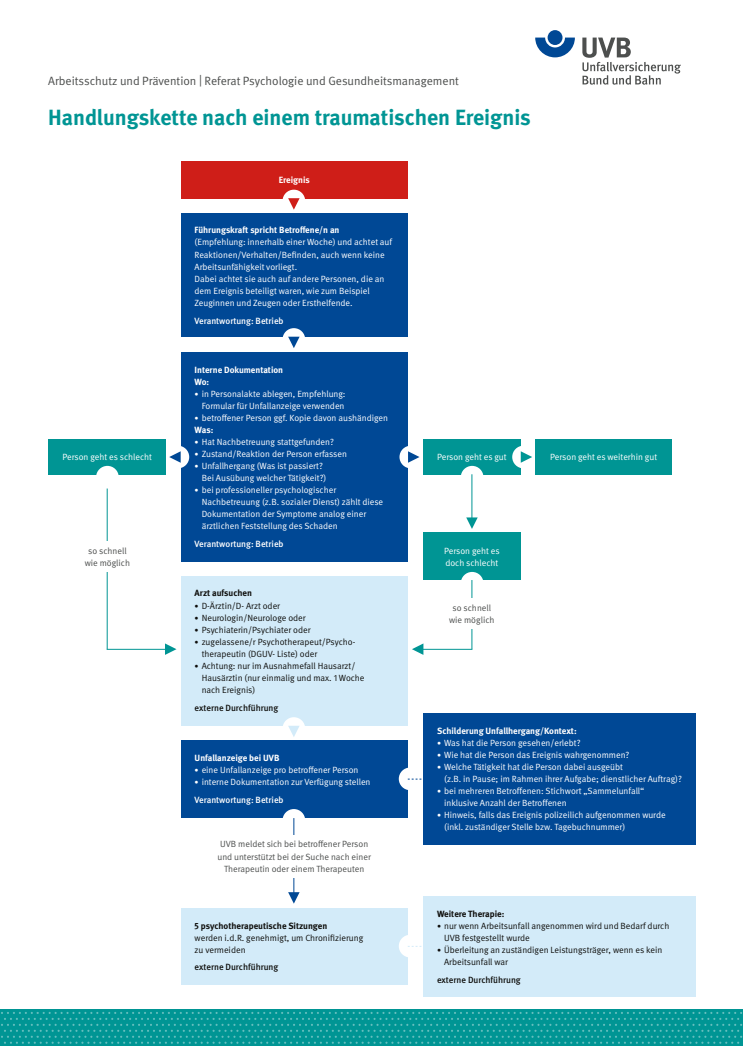
<style>
.page{position:relative;width:743px;height:1046px;background:#fff}
.page>*{position:absolute;margin:0;border:0;box-sizing:border-box;transform-origin:0 0}
._24pt_Überschrift{font:700 22px "DGUV Meta";color:#009594}
._12_pt_Überschrift{font:12px "DGUV Meta";color:#4d4f4e}
.Fließtext{font:9px/12.1px "DGUV Meta";color:#fff}
.Fließtext-2{font:9px/12.1px "DGUV Meta";color:#0f0f0d}
.Fließtext-3{font:9px/12.1px "DGUV Meta";color:#4d4f4e;text-align:center}
.Überschrift_linksbün{font:700 9px "DGUV Meta";color:#fff}
.Verantwortung_weiss{font:500 9px "DGUV Meta";color:#fff}
.Überschrift_linksbün-2{font:700 9px "DGUV Meta";color:#0f0f0d}
.Verantwortung_schwar{font:500 9px "DGUV Meta";color:#0f0f0d}
.Überschrift_zentrier{font:700 9px "DGUV Meta";color:#fff}
.s1{font-size:8px}
</style>
<div class="page">
<svg style="left:535px;top:38px;width:40px;height:19px"></svg>
<div style="left:547px;top:30px;width:15px;height:15px;background:#004895;border-radius:50%"></div>
<svg style="left:582px;top:38px;width:99px;height:47px"></svg>
<hr style="left:107px;top:474px;width:1px;height:175px;background:#009594">
<svg style="left:165px;top:643px;width:11px;height:12px"></svg>
<hr style="left:107px;top:649px;width:65px;height:1px;background:#009594">
<div style="left:535px;top:439px;width:136px;height:35px;background:#009594"></div>
<div style="left:423px;top:439px;width:98px;height:35px;background:#009594"></div>
<div style="left:461px;top:466px;width:22px;height:23px;background:#fff;border-radius:50%"></div>
<div style="left:48px;top:439px;width:118px;height:35px;background:#009594"></div>
<div style="left:181px;top:908px;width:227px;height:76px;background:#d3ebf9"></div>
<div style="left:181px;top:741px;width:227px;height:77px;background:#004895"></div>
<div style="left:282px;top:809px;width:23px;height:23px;background:#fff;border-radius:50%"></div>
<div style="left:181px;top:576px;width:227px;height:149px;background:#d3ebf9"></div>
<div style="left:181px;top:213px;width:227px;height:124px;background:#004895"></div>
<div style="left:181px;top:161px;width:227px;height:37px;background:#cf1e18"></div>
<div style="left:282px;top:190px;width:23px;height:22px;background:#fff;border-radius:50%"></div>
<svg style="left:288px;top:198px;width:11px;height:12px"></svg>
<div style="left:181px;top:352px;width:227px;height:209px;background:#004895"></div>
<div style="left:282px;top:328px;width:23px;height:23px;background:#fff;border-radius:50%"></div>
<svg style="left:288px;top:337px;width:11px;height:11px"></svg>
<div style="left:282px;top:717px;width:23px;height:23px;background:#fff;border-radius:50%"></div>
<svg style="left:288px;top:726px;width:11px;height:11px"></svg>
<div style="left:166px;top:446px;width:23px;height:22px;background:#fff;border-radius:50%"></div>
<svg style="left:169px;top:451px;width:12px;height:12px"></svg>
<div style="left:96px;top:466px;width:23px;height:23px;background:#fff;border-radius:50%"></div>
<div style="left:79px;top:541px;width:57px;height:30px;background:#fff"></div>
<svg style="left:288px;top:892px;width:11px;height:12px"></svg>
<hr style="left:293px;top:818px;width:1px;height:81px;background:#004895">
<div style="left:181px;top:835px;width:227px;height:42px;background:#fff"></div>
<div style="left:399px;top:446px;width:23px;height:22px;background:#fff;border-radius:50%"></div>
<svg style="left:408px;top:451px;width:11px;height:12px"></svg>
<div style="left:512px;top:446px;width:23px;height:22px;background:#fff;border-radius:50%"></div>
<svg style="left:521px;top:451px;width:11px;height:12px"></svg>
<div style="left:423px;top:533px;width:98px;height:47px;background:#009594"></div>
<svg style="left:466px;top:517px;width:12px;height:12px"></svg>
<hr style="left:471px;top:474px;width:1px;height:50px;background:#009594">
<div style="left:461px;top:572px;width:22px;height:23px;background:#fff;border-radius:50%"></div>
<svg style="left:412px;top:643px;width:11px;height:12px"></svg>
<hr style="left:416px;top:649px;width:56px;height:1px;background:#009594">
<hr style="left:471px;top:580px;width:1px;height:69px;background:#009594">
<div style="left:423px;top:713px;width:272px;height:132px;background:#004895"></div>
<div style="left:443px;top:598px;width:57px;height:30px;background:#fff"></div>
<div style="left:399px;top:768px;width:22px;height:22px;background:#fff;border-radius:50%"></div>
<div style="left:423px;top:896px;width:272px;height:101px;background:#d3ebf9"></div>
<div style="left:399px;top:935px;width:22px;height:22px;background:#fff;border-radius:50%"></div>
<div style="left:0;top:1009px;width:743px;height:37px;background:#009594"></div>
<svg style="left:1px;top:1012px;width:741px;height:32px"></svg>
<p class="_12_pt_Überschrift" style="left:48px;top:74px;width:412px">Arbeitsschutz und Prävention | Referat Psychologie und Gesundheitsmanagement</p>
<p class="_24pt_Überschrift" style="left:48px;top:104px;width:484px">Handlungskette nach einem traumatischen Ereignis</p>
<p class="Überschrift_zentrier" style="left:279px;top:175px;width:32px">Ereignis</p>
<h2 class="Überschrift_linksbün" style="left:195px;top:225px;width:146px">Führungskraft spricht Betroffene/n an</h2>
<p class="Fließtext" style="left:195px;top:236px;width:199px">(Empfehlung: innerhalb einer Woche) und achtet auf<br>Reaktionen/Verhalten/Befinden, auch wenn keine<br>Arbeitsunfähigkeit vorliegt.</p>
<p class="Fließtext" style="left:195px;top:273px;width:191px">Dabei achtet sie auch auf andere Personen, die an dem Ereignis beteiligt waren, wie zum Beispiel<br>Zeuginnen und Zeugen oder Ersthelfende.</p>
<p class="Verantwortung_weiss" style="left:195px;top:315px;width:91px">Verantwortung: Betrieb</p>
<h2 class="Überschrift_linksbün" style="left:195px;top:364px;width:90px">Interne Dokumentation</h2>
<h2 class="Überschrift_linksbün" style="left:195px;top:376px;width:16px">Wo:</h2>
<p class="Fließtext" style="left:195px;top:388px;width:152px;text-align:right"><span class="s1">•</span> in Personalakte ablegen, Empfehlung:<br>Formular für Unfallanzeige verwenden</p>
<p class="Fließtext" style="left:195px;top:412px;width:195px"><span class="s1">•</span> betroffener Person ggf. Kopie davon aushändigen</p>
<h2 class="Überschrift_linksbün" style="left:195px;top:424px;width:20px">Was:</h2>
<p class="Fließtext" style="left:195px;top:436px;width:141px"><span class="s1">•</span> Hat Nachbetreuung stattgefunden?</p>
<p class="Fließtext" style="left:195px;top:448px;width:154px"><span class="s1">•</span> Zustand/Reaktion der Person erfassen</p>
<p class="Fließtext" style="left:202px;top:460px;width:126px;text-indent:-7px"><span class="s1">•</span> Unfallhergang (Was ist passiert?<br>Bei Ausübung welcher Tätigkeit?)</p>
<p class="Fließtext" style="left:202px;top:484px;width:183px;text-indent:-7px"><span class="s1">•</span> bei professioneller psychologischer Nachbetreuung (z.B. sozialer Dienst) zählt diese Dokumentation der Symptome analog einer ärztlichen Feststellung des Schaden</p>
<p class="Verantwortung_weiss" style="left:195px;top:539px;width:91px">Verantwortung: Betrieb</p>
<p class="Fließtext" style="left:62px;top:451px;width:91px">Person geht es schlecht</p>
<p class="Fließtext" style="left:437px;top:451px;width:71px">Person geht es gut</p>
<p class="Fließtext" style="left:550px;top:451px;width:109px">Person geht es weiterhin gut</p>
<p class="Fließtext-3" style="left:85px;top:545px;width:47px">so schnell wie möglich</p>
<p class="Fließtext" style="left:444px;top:545px;width:57px">Person geht es doch schlecht</p>
<p class="Fließtext-3" style="left:449px;top:602px;width:47px">so schnell wie möglich</p>
<h2 class="Überschrift_linksbün-2" style="left:195px;top:588px;width:59px">Arzt aufsuchen</h2>
<p class="Fließtext-2" style="left:195px;top:600px;width:87px"><span class="s1">•</span> D-Ärztin/D- Arzt oder</p>
<p class="Fließtext-2" style="left:195px;top:612px;width:113px"><span class="s1">•</span> Neurologin/Neurologe oder</p>
<p class="Fließtext-2" style="left:195px;top:624px;width:117px"><span class="s1">•</span> Psychiaterin/Psychiater oder</p>
<p class="Fließtext-2" style="left:202px;top:636px;width:155px;text-indent:-7px"><span class="s1">•</span> zugelassene/r Psychotherapeut/Psycho&shy;therapeutin (DGUV- Liste) oder</p>
<p class="Fließtext-2" style="left:202px;top:660px;width:164px;text-indent:-7px"><span class="s1">•</span> Achtung: nur im Ausnahmefall Hausarzt/<br>Hausärztin (nur einmalig und max. 1 Woche nach Ereignis)</p>
<p class="Verantwortung_schwar" style="left:195px;top:702px;width:85px">externe Durchführung</p>
<h2 class="Überschrift_linksbün" style="left:195px;top:753px;width:86px">Unfallanzeige bei UVB</h2>
<p class="Fließtext" style="left:195px;top:764px;width:165px"><span class="s1">•</span> eine Unfallanzeige pro betroffener Person</p>
<p class="Fließtext" style="left:195px;top:776px;width:177px"><span class="s1">•</span> interne Dokumentation zur Verfügung stellen</p>
<p class="Verantwortung_weiss" style="left:195px;top:795px;width:91px">Verantwortung: Betrieb</p>
<p class="Fließtext-3" style="left:217px;top:838px;width:155px;text-align:left">UVB meldet sich bei betroffener Person und unterstützt bei der Suche nach einer</p>
<p class="Fließtext-3" style="left:224px;top:863px;width:142px">Therapeutin oder einem Therapeuten</p>
<h2 class="Überschrift_linksbün-2" style="left:195px;top:920px;width:134px">5 psychotherapeutische Sitzungen</h2>
<p class="Fließtext-2" style="left:195px;top:932px;width:170px">werden i.d.R. genehmigt, um Chronifizierung zu vermeiden</p>
<p class="Verantwortung_schwar" style="left:195px;top:962px;width:85px">externe Durchführung</p>
<h2 class="Überschrift_linksbün" style="left:437px;top:725px;width:141px">Schilderung Unfallhergang/Kontext:</h2>
<p class="Fließtext" style="left:437px;top:737px;width:145px"><span class="s1">•</span> Was hat die Person gesehen/erlebt?</p>
<p class="Fließtext" style="left:437px;top:749px;width:194px"><span class="s1">•</span> Wie hat die Person das Ereignis wahrgenommen?</p>
<p class="Fließtext" style="left:444px;top:761px;width:239px;text-indent:-7px"><span class="s1">•</span> Welche Tätigkeit hat die Person dabei ausgeübt<br>(z.B. in Pause; im Rahmen ihrer Aufgabe; dienstlicher Auftrag)?</p>
<p class="Fließtext" style="left:444px;top:785px;width:202px;text-indent:-7px"><span class="s1">•</span> bei mehreren Betroffenen: Stichwort „Sammelunfall“ inklusive Anzahl der Betroffenen</p>
<p class="Fließtext" style="left:444px;top:809px;width:223px;text-indent:-7px"><span class="s1">•</span> Hinweis, falls das Ereignis polizeilich aufgenommen wurde (inkl. zuständiger Stelle bzw. Tagebuchnummer)</p>
<h2 class="Überschrift_linksbün-2" style="left:437px;top:908px;width:69px">Weitere Therapie:</h2>
<p class="Fließtext-2" style="left:444px;top:920px;width:227px;text-indent:-7px"><span class="s1">•</span> nur wenn Arbeitsunfall angenommen wird und Bedarf durch<br>UVB festgestellt wurde</p>
<p class="Fließtext-2" style="left:444px;top:944px;width:220px;text-indent:-7px"><span class="s1">•</span> Überleitung an zuständigen Leistungsträger, wenn es kein<br>Arbeitsunfall war</p>
<p class="Verantwortung_schwar" style="left:437px;top:974px;width:85px">externe Durchführung</p>
</div>
